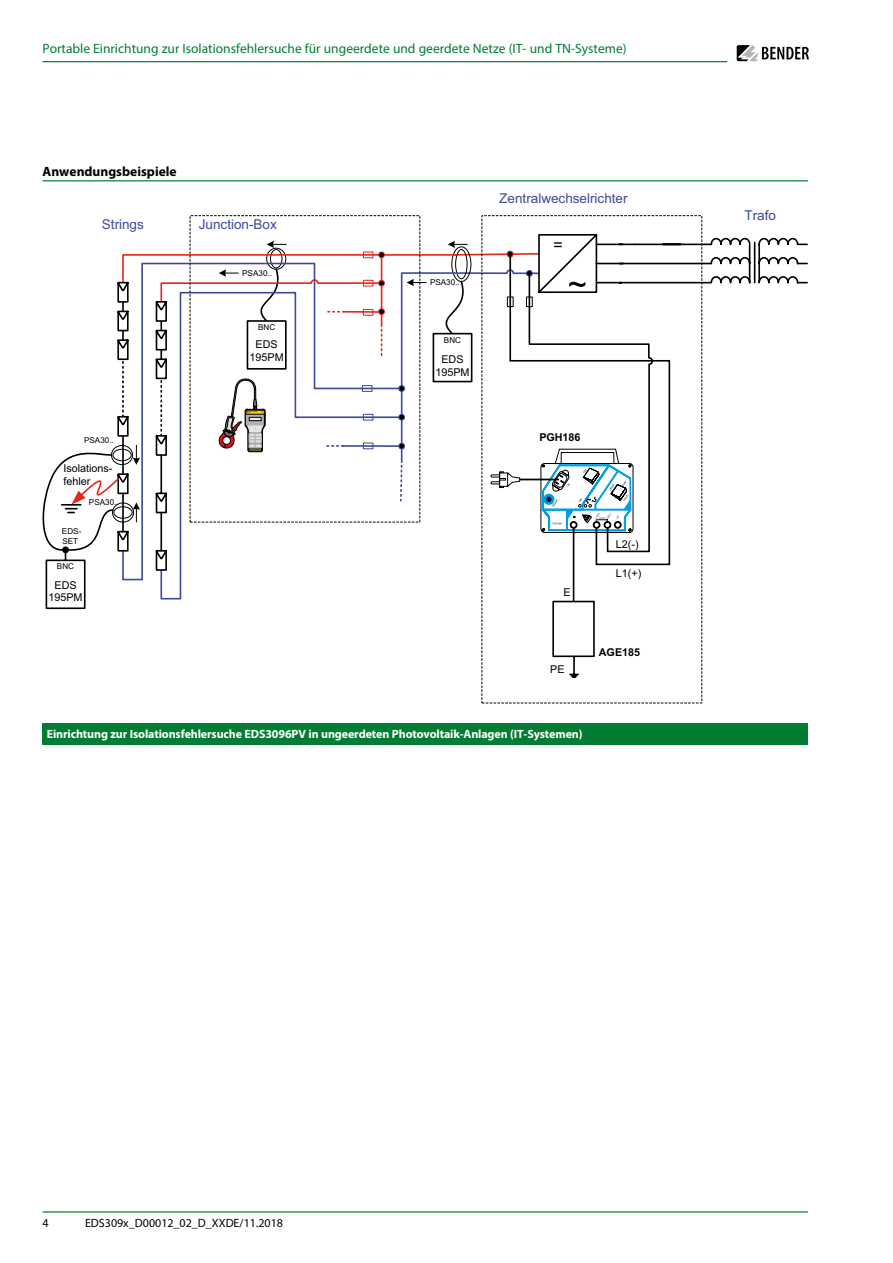
<style>
.page{position:relative;width:893px;height:1263px;background:#fff}
.page>*{position:absolute;margin:0;border:0;box-sizing:border-box;transform-origin:0 0}
.t1{font:16.2px "Arial";color:#000}
.t2{font:13.5px "Myriad Pro";color:#007d32}
.t3{font:13.5px "Arial";color:#3e4999}
.t4{font:700 13.5px "Myriad Pro";color:#000}
.t5{font:700 12px "Myriad Pro";letter-spacing:-.01em;color:#fff}
.t6{font:12px "Myriad Pro";color:#000}
.t7{font:10.8px/12.9px "Arial";color:#000;text-align:center}
.t8{font:700 10.8px "Arial";letter-spacing:-.005em;color:#000}
.t9{font:8.1px/9.8px "Arial";letter-spacing:.005em;color:#000}
</style>
<div class="page">
<hr style="left:43px;top:61px;width:684px;height:1px;background:#007d32">
<hr style="left:43px;top:1211px;width:765px;height:1px;background:#007d32">
<svg style="left:737px;top:45px;width:72px;height:16px"></svg>
<div style="left:43px;top:723px;width:765px;height:21px;background:#007d32"></div>
<hr style="left:43px;top:180px;width:765px;height:1px;background:#007d32">
<svg style="left:552px;top:237px;width:256px;height:441px"></svg>
<hr style="left:619px;top:282px;width:91px;height:1px;background:#000">
<hr style="left:663px;top:244px;width:48px;height:1px;background:#000">
<hr style="left:619px;top:263px;width:92px;height:1px;background:#000">
<hr style="left:635px;top:244px;width:46px;height:1px;background:#000">
<div style="left:46px;top:559px;width:40px;height:50px;border:2px solid #000"></div>
<svg style="left:654px;top:252px;width:17px;height:314px"></svg>
<hr style="left:573px;top:528px;width:1px;height:73px;background:#000">
<svg style="left:43px;top:232px;width:611px;height:340px"></svg>
<p class="t2" style="left:43px;top:40px;width:586px">Portable Einrichtung zur Isolationsfehlersuche für ungeerdete und geerdete Netze (IT- und TN-Systeme)</p>
<p class="t4" style="left:43px;top:163px;width:136px">Anwendungsbeispiele</p>
<p class="t3" style="left:102px;top:215px;width:44px">Strings</p>
<p class="t3" style="left:199px;top:215px;width:80px">Junction-Box</p>
<p class="t9" style="left:242px;top:268px;width:31px">PSA30..</p>
<p class="t9" style="left:258px;top:322px;width:19px">BNC</p>
<p class="t7" style="left:250px;top:338px;width:36px">EDS<br>195PM</p>
<p class="t9" style="left:84px;top:435px;width:31px">PSA30..</p>
<p class="t7" style="left:63px;top:461px;width:51px;text-align:left">Isolations&shy;fehler</p>
<p class="t9" style="left:89px;top:497px;width:31px">PSA30..</p>
<p class="t9" style="left:62px;top:526px;width:21px">EDS-<br>SET</p>
<p class="t9" style="left:57px;top:562px;width:19px">BNC</p>
<p class="t7" style="left:48px;top:578px;width:36px">EDS<br>195PM</p>
<p class="t9" style="left:430px;top:277px;width:31px">PSA30..</p>
<p class="t9" style="left:444px;top:335px;width:19px">BNC</p>
<p class="t7" style="left:435px;top:353px;width:36px">EDS<br>195PM</p>
<p class="t3" style="left:499px;top:189px;width:130px">Zentralwechselrichter</p>
<p class="t1" style="left:563px;top:256px;width:11px;rotate:-180deg">=</p>
<p class="t8" style="left:539px;top:430px;width:43px">PGH186</p>
<p class="t7" style="left:563px;top:586px;width:9px">E</p>
<p class="t7" style="left:550px;top:663px;width:16px">PE</p>
<p class="t7" style="left:616px;top:537px;width:24px">L2(-)</p>
<p class="t7" style="left:616px;top:567px;width:27px">L1(+)</p>
<p class="t8" style="left:599px;top:645px;width:43px">AGE185</p>
<p class="t5" style="left:47px;top:726px;width:537px">Einrichtung zur Isolationsfehlersuche EDS3096PV in ungeerdeten Photovoltaik-Anlagen (IT-Systemen)</p>
<p class="t3" style="left:744px;top:206px;width:33px">Trafo</p>
<p class="t6" style="left:43px;top:1216px;width:8px">4</p>
<p class="t6" style="left:85px;top:1216px;width:200px">EDS309x_D00012_02_D_XXDE/11.2018</p>
</div>
